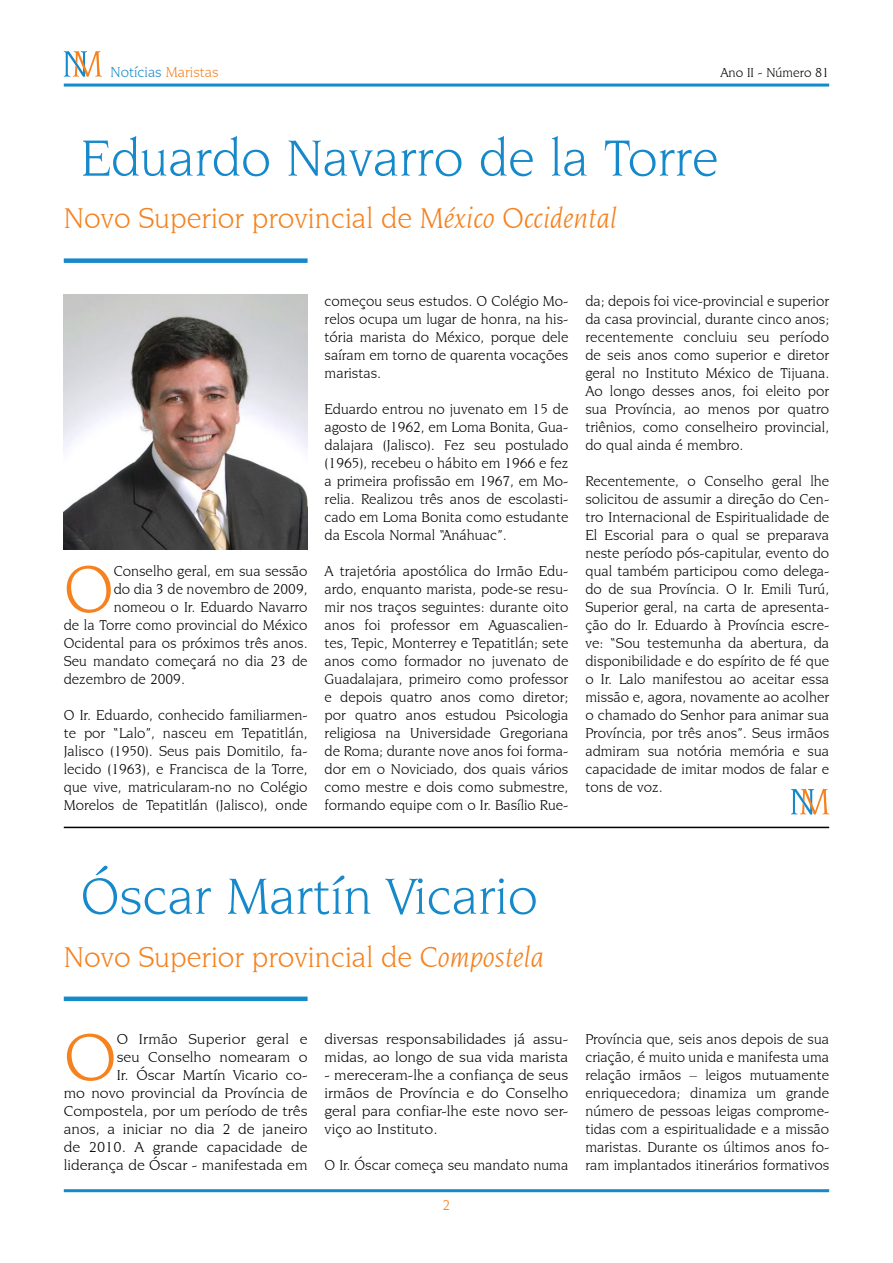
<style>
.page{position:relative;width:893px;height:1263px;background:#fff}
.page>*{position:absolute;margin:0;border:0;box-sizing:border-box;transform-origin:0 0}
.t1{font:70.05px "Novarese IT Cby BT";color:#f5821f;scale:1.06 1}
.t2{font:70.05px "Novarese IT Cby BT";color:#f5821f}
.t3{font:54px "Novarese IT Cby BT";color:#1689ca}
.t4{font:30px "Novarese IT Cby BT";color:#f5821f}
.t5{font:15px/18px "Novarese IT Cby BT";color:#000;text-align:justify}
.t6{font:15px/18px "Novarese IT Cby BT";color:#000;text-align:right;scale:1.06 1}
.t7{font:15px "Novarese IT Cby BT";color:#1689ca}
.t8{font:13.5px "Novarese IT Cby BT";color:#000}
.s1{color:#f5821f}
.s2{font-style:italic}
</style>
<div class="page">
<hr style="left:64px;top:84px;width:765px;height:3px;background:#1689ca">
<hr style="left:64px;top:1189px;width:765px;height:3px;background:#1689ca">
<div style="left:64px;top:996px;width:244px;height:5px;background:#1689ca"></div>
<svg style="left:64px;top:51px;width:38px;height:26px"></svg>
<div style="left:64px;top:258px;width:244px;height:5px;background:#1689ca"></div>
<img style="left:64px;top:295px;width:244px;height:255px">
<svg style="left:791px;top:789px;width:38px;height:25px"></svg>
<hr style="left:64px;top:827px;width:765px;height:1px;background:#000">
<p class="t7" style="left:111px;top:63px;width:110px">Notícias <span class="s1">Maristas</span></p>
<p class="t8" style="left:720px;top:64px;width:110px">Ano II - Número 81</p>
<h2 class="t3" style="left:81px;top:126px;width:639px">Eduardo Navarro de la Torre</h2>
<h3 class="t4" style="left:64px;top:201px;width:555px">Novo Superior provincial de <span class="s2">México Occidental</span></h3>
<h1 class="t2" style="left:64px;top:548px;width:51px">O</h1>
<p class="t5" style="left:114px;top:562px;width:195px">Conselho geral, em sua sessão</p>
<p class="t5" style="left:114px;top:580px;width:195px">do dia 3 de novembro de 2009,</p>
<p class="t5" style="left:114px;top:598px;width:195px">nomeou o Ir. Eduardo Navarro</p>
<p class="t5" style="left:64px;top:616px;width:245px">de la Torre como provincial do México</p>
<p class="t5" style="left:64px;top:634px;width:245px">Ocidental para os próximos três anos.</p>
<p class="t5" style="left:64px;top:652px;width:245px">Seu mandato começará no dia 23 de</p>
<p class="t5" style="left:64px;top:670px;width:123px">dezembro de 2009.</p>
<p class="t5" style="left:64px;top:706px;width:245px">O Ir. Eduardo, conhecido familiarmen&shy;te por “Lalo”, nasceu em Tepatitlán, Jalisco (1950). Seus pais Domitilo, fa&shy;lecido (1963), e Francisca de la Torre, que vive, matricularam-no no Colégio Morelos de Tepatitlán (Jalisco), onde</p>
<p class="t5" style="left:325px;top:292px;width:245px">começou seus estudos. O Colégio Mo&shy;relos ocupa um lugar de honra, na his&shy;tória marista do México, porque dele saíram em torno de quarenta vocações maristas.</p>
<p class="t5" style="left:325px;top:400px;width:245px">Eduardo entrou no juvenato em 15 de agosto de 1962, em Loma Bonita, Gua&shy;dalajara (Jalisco). Fez seu postulado (1965), recebeu o hábito em 1966 e fez a primeira profissão em 1967, em Mo&shy;relia. Realizou três anos de escolasti&shy;cado em Loma Bonita como estudante da Escola Normal “Anáhuac”.</p>
<p class="t5" style="left:325px;top:562px;width:245px">A trajetória apostólica do Irmão Edu&shy;ardo, enquanto marista, pode-se resu&shy;mir nos traços seguintes: durante oito anos foi professor em Aguascalien&shy;tes, Tepic, Monterrey e Tepatitlán; sete anos como formador no juvenato de Guadalajara, primeiro como professor e depois quatro anos como diretor; por quatro anos estudou Psicologia religiosa na Universidade Gregoriana de Roma; durante nove anos foi forma&shy;dor em o Noviciado, dos quais vários como mestre e dois como submestre, formando equipe com o Ir. Basílio Rue-</p>
<p class="t5" style="left:585px;top:292px;width:245px">da; depois foi vice-provincial e superior da casa provincial, durante cinco anos; recentemente concluiu seu período de seis anos como superior e diretor geral no Instituto México de Tijuana.<br>Ao longo desses anos, foi eleito por sua Província, ao menos por quatro triênios, como conselheiro provincial, do qual ainda é membro.</p>
<p class="t5" style="left:585px;top:472px;width:245px">Recentemente, o Conselho geral lhe solicitou de assumir a direção do Cen&shy;tro Internacional de Espiritualidade de El Escorial para o qual se preparava neste período pós-capitular, evento do qual também participou como delega&shy;do de sua Província. O Ir. Emili Turú, Superior geral, na carta de apresenta&shy;ção do Ir. Eduardo à Província escre&shy;ve: “Sou testemunha da abertura, da disponibilidade e do espírito de fé que o Ir. Lalo manifestou ao aceitar essa missão e, agora, novamente ao acolher o chamado do Senhor para animar sua Província, por três anos”. Seus irmãos admiram sua notória memória e sua capacidade de imitar modos de falar e tons de voz.</p>
<h2 class="t3" style="left:81px;top:864px;width:459px">Óscar Martín Vicario</h2>
<h3 class="t4" style="left:64px;top:939px;width:482px">Novo Superior provincial de <span class="s2">Compostela</span></h3>
<p class="t6" style="left:64px;top:1030px;width:232px">O Irmão Superior geral e<br>seu Conselho nomearam o<br>Ir. Óscar Martín Vicario co-<br>mo novo provincial da Província de<br>Compostela, por um período de três anos, a iniciar no dia 2 de janeiro de 2010. A grande capacidade de liderança de Óscar - manifestada em</p>
<h1 class="t1" style="left:64px;top:1016px;width:51px">O</h1>
<p class="t6" style="left:325px;top:1030px;width:231px;text-align:left">diversas responsabilidades já assu&shy;midas, ao longo de sua vida marista</p>
<p class="t6" style="left:325px;top:1066px;width:231px;text-align:justify">- mereceram-lhe a confiança de seus irmãos de Província e do Conselho geral para confiar-lhe este novo ser&shy;viço ao Instituto.</p>
<p class="t5" style="left:325px;top:1156px;width:245px">O Ir. Óscar começa seu mandato numa</p>
<p class="t5" style="left:585px;top:1030px;width:245px">Província que, seis anos depois de sua criação, é muito unida e manifesta uma relação irmãos – leigos mutuamente enriquecedora; dinamiza um grande número de pessoas leigas comprome&shy;tidas com a espiritualidade e a missão maristas. Durante os últimos anos fo&shy;ram implantados itinerários formativos</p>
</div>
